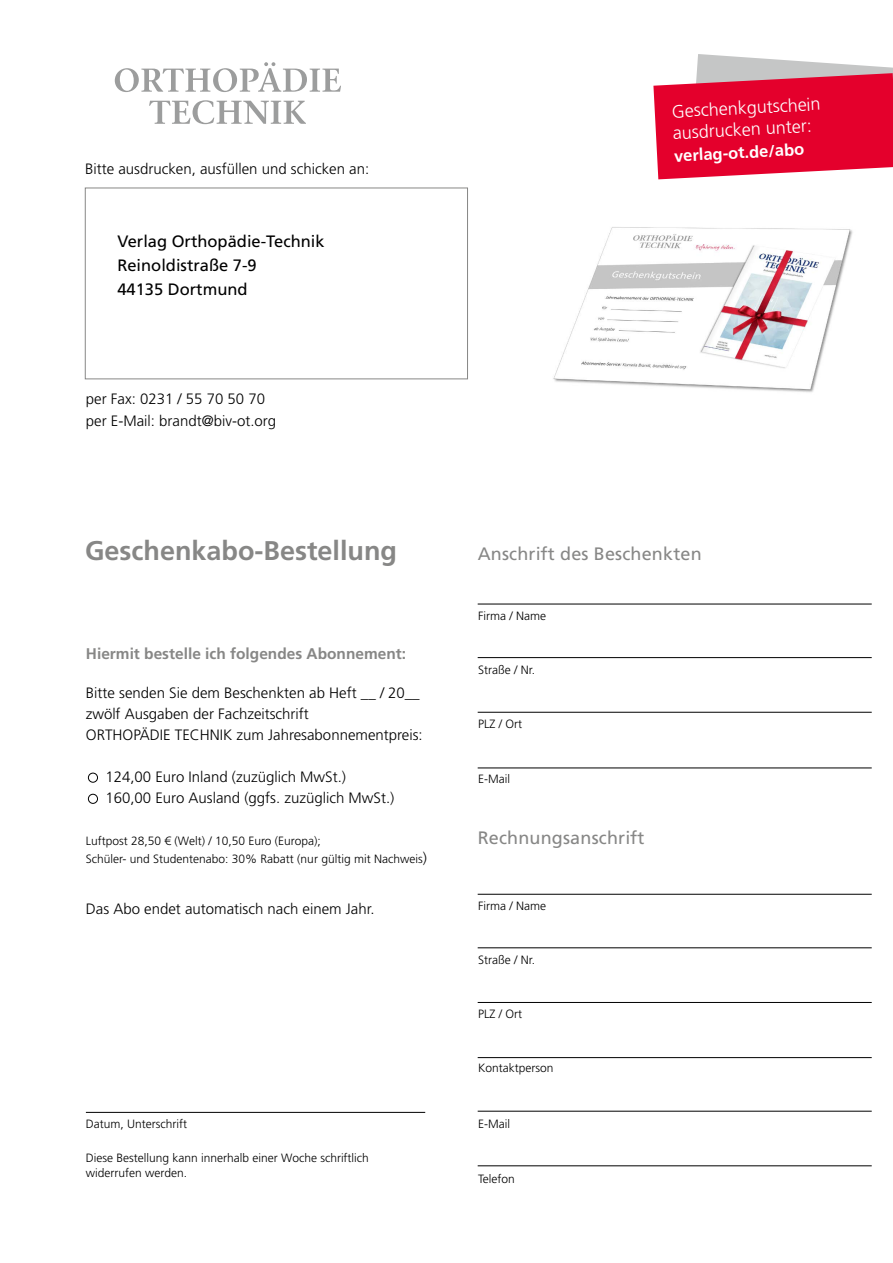
<style>
.page{position:relative;width:893px;height:1263px;background:#fff}
.page>*{position:absolute;margin:0;border:0;box-sizing:border-box;transform-origin:0 0}
.t1{font:700 27px "Frutiger LT Pro";color:#878786}
.t2{font:18px "Frutiger LT Pro";letter-spacing:.01em;color:#878786}
.t3{font:300 18px/21.6px "Frutiger LT Pro";color:#fff}
.t4{font:16.5px/24px "Frutiger LT Pro";color:#000}
.t5{font:700 16.5px "Frutiger LT Pro";color:#fff}
.t6{font:700 15.45px "Frutiger LT Pro";color:#878786}
.t7{font:300 15px/21px "Frutiger LT Pro";color:#000}
.t8{font:300 12px/14.4px "Frutiger LT Pro";color:#000}
.s1{font-size:15px}
</style>
<div class="page">
<img style="left:553px;top:227px;width:300px;height:166px">
<svg style="left:149px;top:100px;width:157px;height:24px"></svg>
<svg style="left:115px;top:62px;width:226px;height:30px"></svg>
<div style="left:85px;top:188px;width:383px;height:191px;border:1px solid #878786"></div>
<svg style="left:653px;top:54px;width:240px;height:125px;background:#e43b5b"></svg>
<hr style="left:478px;top:604px;width:394px;height:1px;background:#000">
<hr style="left:478px;top:657px;width:394px;height:1px;background:#000">
<hr style="left:478px;top:712px;width:394px;height:1px;background:#000">
<hr style="left:478px;top:768px;width:394px;height:1px;background:#000">
<hr style="left:86px;top:1112px;width:339px;height:1px;background:#000">
<hr style="left:478px;top:894px;width:394px;height:1px;background:#000">
<hr style="left:478px;top:947px;width:394px;height:1px;background:#000">
<hr style="left:478px;top:1002px;width:394px;height:1px;background:#000">
<div style="left:88px;top:773px;width:10px;height:10px;border:1px solid #000;border-radius:50%"></div>
<div style="left:88px;top:794px;width:10px;height:10px;border:1px solid #000;border-radius:50%"></div>
<hr style="left:478px;top:1057px;width:394px;height:1px;background:#000">
<hr style="left:478px;top:1111px;width:394px;height:1px;background:#000">
<hr style="left:478px;top:1165px;width:394px;height:1px;background:#000">
<p class="t7" style="left:85px;top:159px;width:286px">Bitte ausdrucken, ausfüllen und schicken an:</p>
<p class="t4" style="left:117px;top:229px;width:209px">Verlag Orthopädie-Technik<br>Reinoldistraße 7-9<br>44135 Dortmund</p>
<p class="t7" style="left:86px;top:387px;width:192px;line-height:22.5px">per Fax: 0231 / 55 70 50 70 per E-Mail: brandt@biv-ot.org</p>
<h1 class="t1" style="left:85px;top:535px;width:314px">Geschenkabo-Bestellung</h1>
<p class="t6" style="left:86px;top:645px;width:322px">Hiermit bestelle ich folgendes Abonnement:</p>
<p class="t7" style="left:86px;top:683px;width:338px">Bitte senden Sie dem Beschenkten ab Heft __ / 20__ zwölf Ausgaben der Fachzeitschrift<br>ORTHOPÄDIE TECHNIK zum Jahresabonnementpreis:</p>
<p class="t7" style="left:105px;top:767px;width:291px">124,00 Euro Inland (zuzüglich MwSt.)<br>160,00 Euro Ausland (ggfs. zuzüglich MwSt.)</p>
<p class="t8" style="left:86px;top:832px;width:342px;line-height:18px">Luftpost 28,50 € (Welt) / 10,50 Euro (Europa);<br>Schüler- und Studentenabo: 30% Rabatt (nur gültig mit Nachweis<span class="s1">)</span></p>
<p class="t7" style="left:86px;top:899px;width:290px">Das Abo endet automatisch nach einem Jahr.</p>
<p class="t8" style="left:86px;top:1117px;width:103px">Datum, Unterschrift</p>
<p class="t8" style="left:86px;top:1151px;width:284px">Diese Bestellung kann innerhalb einer Woche schriftlich widerrufen werden.</p>
<p class="t3" style="left:671px;top:101px;width:151px;rotate:-3deg">Geschenkgutschein ausdrucken unter:</p>
<p class="t5" style="left:674px;top:146px;width:132px;rotate:-3deg">verlag-ot.de/abo</p>
<p class="t2" style="left:478px;top:543px;width:226px">Anschrift des Beschenkten</p>
<p class="t8" style="left:478px;top:609px;width:69px">Firma / Name</p>
<p class="t8" style="left:478px;top:663px;width:58px">Straße / Nr.</p>
<p class="t8" style="left:478px;top:717px;width:45px">PLZ / Ort</p>
<p class="t8" style="left:478px;top:772px;width:33px">E-Mail</p>
<p class="t2" style="left:478px;top:828px;width:168px">Rechnungsanschrift</p>
<p class="t8" style="left:478px;top:899px;width:69px">Firma / Name</p>
<p class="t8" style="left:478px;top:953px;width:58px">Straße / Nr.</p>
<p class="t8" style="left:478px;top:1007px;width:45px">PLZ / Ort</p>
<p class="t8" style="left:478px;top:1061px;width:77px">Kontaktperson</p>
<p class="t8" style="left:478px;top:1116px;width:33px">E-Mail</p>
<p class="t8" style="left:478px;top:1172px;width:38px">Telefon</p>
</div>
